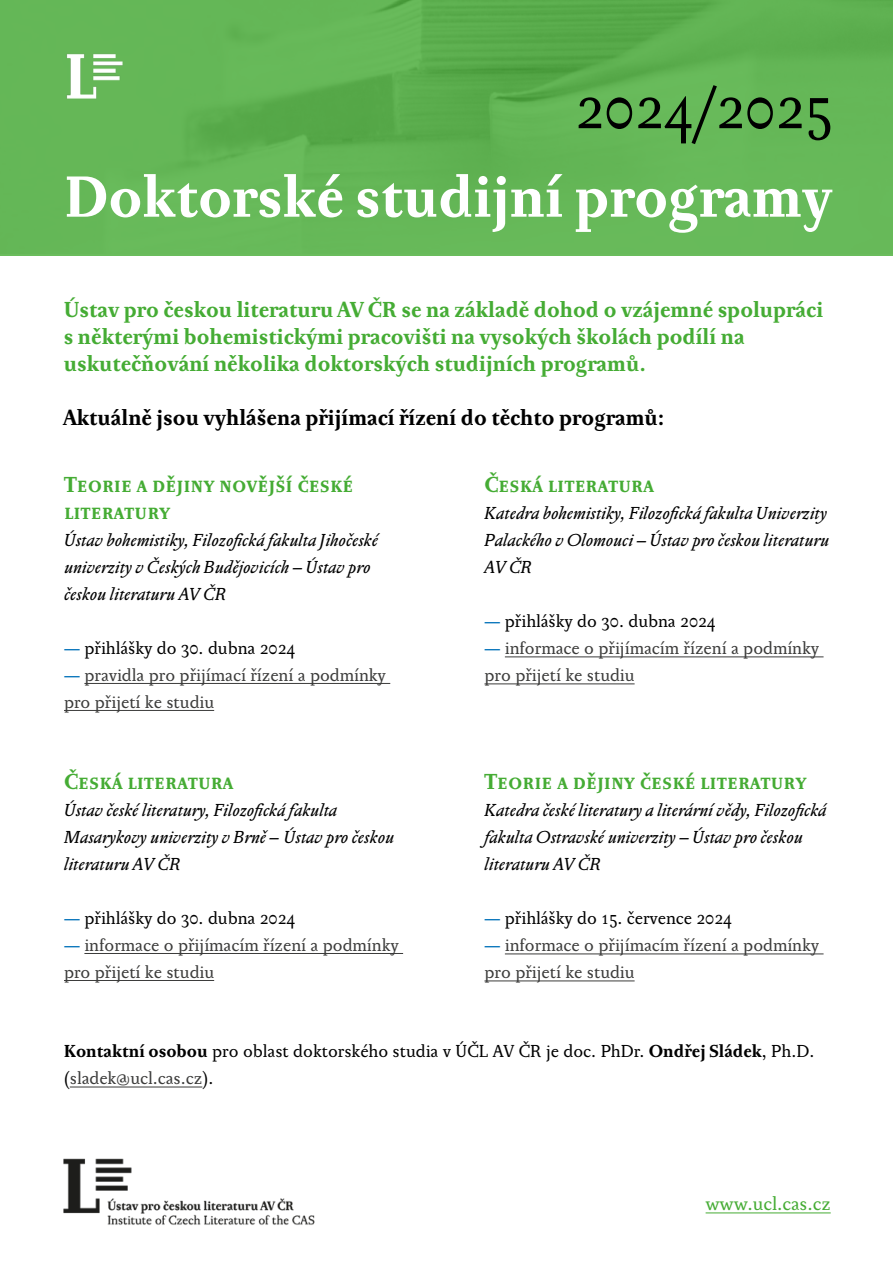
<style>
.page{position:relative;width:893px;height:1263px;background:#fff}
.page>*{position:absolute;margin:0;border:0;box-sizing:border-box;transform-origin:0 0}
.t1{font:700 60px "Pentagraf";color:#fff}
.t2{font:60px "Pentagraf";color:#000}
.t3{font:700 22.5px/27px "Pentagraf";color:#45ac34}
.t4{font:700 22.5px "Pentagraf";color:#000}
.t5{font:19.5px "Pentagraf";color:#45ac34}
.t6{font:italic 18px/27px "Pentagraf";color:#000}
.t7{font:18px/27px "Pentagraf";color:#3c3c3b}
.t8{font:18px/27px "Pentagraf";color:#000}
.s1{color:#0071b9}
.s2{font-weight:700}
.s3{color:#3c3c3b}
</style>
<div class="page">
<hr style="left:84px;top:683px;width:306px;height:1px;background:#3c3c3b">
<hr style="left:64px;top:710px;width:150px;height:1px;background:#3c3c3b">
<hr style="left:84px;top:953px;width:319px;height:1px;background:#3c3c3b">
<hr style="left:64px;top:980px;width:150px;height:1px;background:#3c3c3b">
<hr style="left:505px;top:656px;width:319px;height:1px;background:#3c3c3b">
<hr style="left:484px;top:683px;width:151px;height:1px;background:#3c3c3b">
<hr style="left:505px;top:953px;width:319px;height:1px;background:#3c3c3b">
<hr style="left:484px;top:980px;width:151px;height:1px;background:#3c3c3b">
<div style="left:0;top:0;width:893px;height:256px;background:linear-gradient(to bottom,#5eb050,#67ba5a)"></div>
<img style="left:63px;top:1158px;width:252px;height:67px">
<hr style="left:706px;top:1212px;width:125px;height:1px;background:#45ac34">
<hr style="left:70px;top:1086px;width:132px;height:1px;background:#3c3c3b">
<img style="left:50px;top:43px;width:89px;height:66px">
<h1 class="t2" style="left:575px;top:74px;width:259px">2024/2025</h1>
<h1 class="t1" style="left:64px;top:162px;width:770px">Doktorské studijní programy</h1>
<p class="t3" style="left:64px;top:297px;width:761px">Ústav pro českou literaturu AV ČR se na základě dohod o vzájemné spolupráci s některými bohemistickými pracovišti na vysokých školách podílí na uskutečňování několika doktorských studijních programů.</p>
<p class="t4" style="left:64px;top:405px;width:602px">Aktuálně jsou vyhlášena přijímací řízení do těchto programů:</p>
<p class="t3" style="left:64px;top:471px;width:291px">Teorie a dějiny novější české literatury</p>
<p class="t6" style="left:64px;top:526px;width:316px">Ústav bohemistiky, Filozofická fakulta Jihočeské univerzity v Českých Budějovicích – Ústav pro českou literaturu AV ČR</p>
<p class="t8" style="left:64px;top:635px;width:233px"><span class="s1">—</span> přihlášky do 30. dubna 2024</p>
<p class="t7" style="left:64px;top:662px;width:323px"><span class="s1">—</span> pravidla pro přijímací řízení a podmínky pro přijetí ke studiu</p>
<p class="t3" style="left:64px;top:768px;width:171px">Česká literatura</p>
<p class="t6" style="left:64px;top:796px;width:332px">Ústav české literatury, Filozofická fakulta<br>Masarykovy univerzity v Brně – Ústav pro českou literaturu AV ČR</p>
<p class="t8" style="left:64px;top:905px;width:233px"><span class="s1">—</span> přihlášky do 30. dubna 2024</p>
<p class="t7" style="left:64px;top:932px;width:336px"><span class="s1">—</span> informace o přijímacím řízení a podmínky pro přijetí ke studiu</p>
<p class="t3" style="left:484px;top:472px;width:171px">Česká literatura</p>
<p class="t6" style="left:484px;top:500px;width:346px;text-align:justify">Katedra bohemistiky, Filozofická fakulta Univerzity Palackého v Olomouci – Ústav pro českou literaturu AV ČR</p>
<p class="t8" style="left:484px;top:608px;width:233px"><span class="s1">—</span> přihlášky do 30. dubna 2024</p>
<p class="t7" style="left:484px;top:635px;width:336px"><span class="s1">—</span> informace o přijímacím řízení a podmínky pro přijetí ke studiu</p>
<p class="t3" style="left:484px;top:769px;width:324px">Teorie a dějiny české literatury</p>
<p class="t6" style="left:484px;top:797px;width:344px">Katedra české literatury a literární vědy, Filozofická fakulta Ostravské univerzity – Ústav pro českou literaturu AV ČR</p>
<p class="t8" style="left:484px;top:905px;width:249px"><span class="s1">—</span> přihlášky do 15. července 2024</p>
<p class="t7" style="left:484px;top:932px;width:336px"><span class="s1">—</span> informace o přijímacím řízení a podmínky pro přijetí ke studiu</p>
<p class="t8" style="left:64px;top:1038px;width:752px"><span class="s2">Kontaktní osobou</span> pro oblast doktorského studia v ÚČL AV ČR je doc. PhDr. <span class="s2">Ondřej Sládek</span>, Ph.D. (<span class="s3">sladek@ucl.cas.cz</span>).</p>
<p class="t5" style="left:706px;top:1192px;width:127px">www.ucl.cas.cz</p>
</div>
